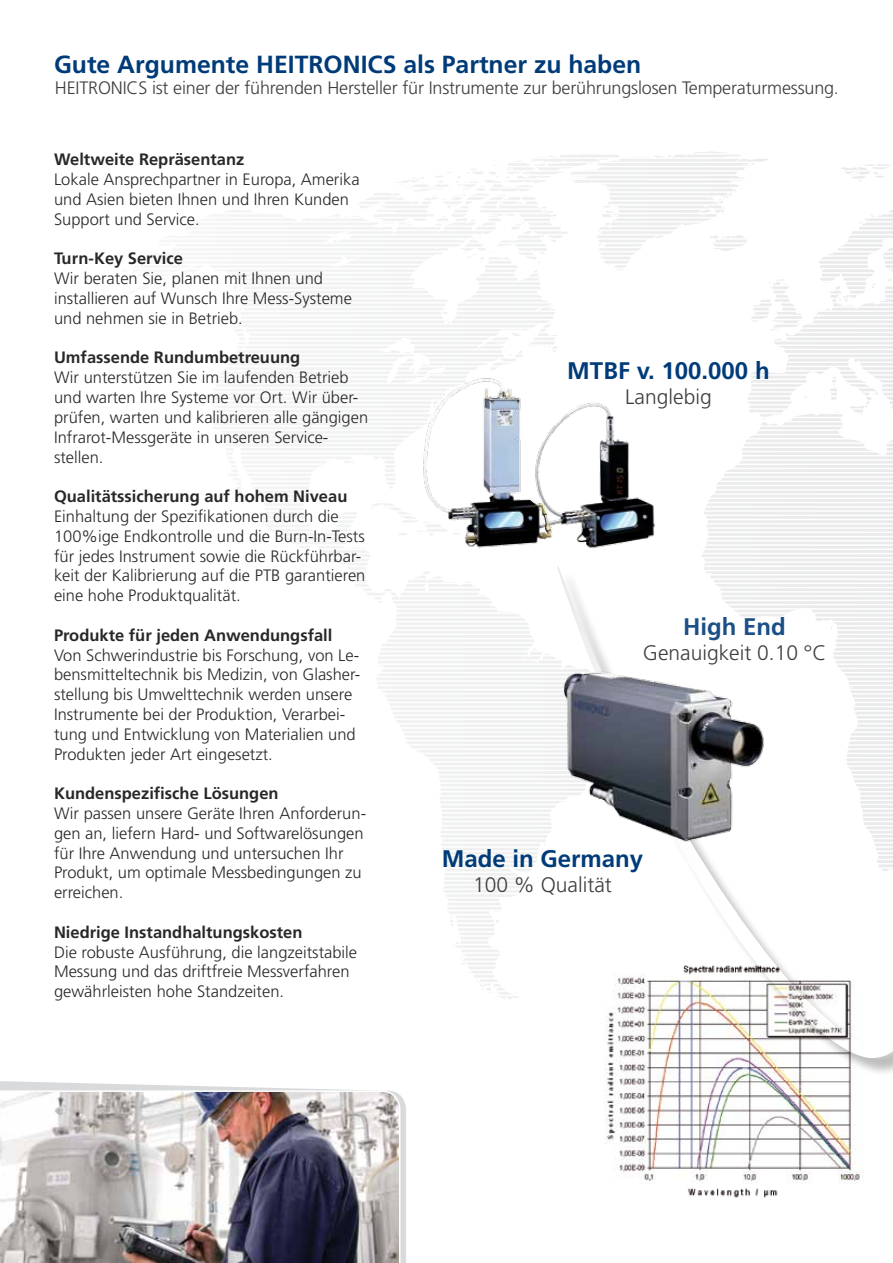
<style>
.page{position:relative;width:893px;height:1263px;background:#fff}
.page>*{position:absolute;margin:0;border:0;box-sizing:border-box;transform-origin:0 0}
.t1{font:700 24.75px "Frutiger LT Std";color:#003b79}
.t2{font:700 24px "Frutiger LT Std";color:#003b79}
.t3{font:700 24px "Frutiger LT Std";color:#1a4f87}
.t4{font:300 21px "Frutiger LT Std";color:#3e3d40}
.t5{font:300 18px "Frutiger LT Std";letter-spacing:-.01em;color:#3e3d40}
.t6{font:300 16.5px/19.8px "Frutiger LT Std";color:#282829}
.t7{font:700 16.5px "Frutiger LT Std";color:#282829}
</style>
<div class="page">
<svg style="left:570px;top:152px;width:138px;height:59px"></svg>
<hr style="left:77px;top:153px;width:816px;height:2px;background:#fff">
<hr style="left:77px;top:157px;width:816px;height:2px;background:#fff">
<hr style="left:77px;top:162px;width:816px;height:1px;background:#fff">
<hr style="left:77px;top:166px;width:816px;height:1px;background:#fff">
<hr style="left:77px;top:170px;width:816px;height:2px;background:#fff">
<hr style="left:77px;top:174px;width:816px;height:2px;background:#fff">
<hr style="left:77px;top:179px;width:816px;height:1px;background:#fff">
<hr style="left:77px;top:183px;width:816px;height:1px;background:#fff">
<hr style="left:77px;top:187px;width:816px;height:2px;background:#fff">
<hr style="left:77px;top:191px;width:816px;height:2px;background:#fff">
<hr style="left:77px;top:196px;width:816px;height:1px;background:#fff">
<hr style="left:77px;top:200px;width:816px;height:1px;background:#fff">
<hr style="left:77px;top:204px;width:816px;height:2px;background:#fff">
<hr style="left:77px;top:208px;width:816px;height:2px;background:#fff">
<svg style="left:557px;top:211px;width:336px;height:847px"></svg>
<img style="left:604px;top:973px;width:259px;height:210px">
<img style="left:675px;top:960px;width:108px;height:16px">
<img style="left:687px;top:1188px;width:91px;height:10px">
<svg style="left:0;top:1081px;width:406px;height:182px"></svg>
<img style="left:0;top:1090px;width:400px;height:173px">
<img style="left:421px;top:375px;width:234px;height:178px">
<img style="left:554px;top:661px;width:212px;height:188px">
<h1 class="t1" style="left:54px;top:49px;width:589px">Gute Argumente HEITRONICS als Partner zu haben</h1>
<p class="t5" style="left:55px;top:78px;width:785px">HEITRONICS ist einer der führenden Hersteller für Instrumente zur berührungslosen Temperaturmessung.</p>
<p class="t7" style="left:54px;top:150px;width:192px">Weltweite Repräsentanz</p>
<p class="t6" style="left:54px;top:170px;width:307px">Lokale Ansprechpartner in Europa, Amerika und Asien bieten Ihnen und Ihren Kunden<br>Support und Service.</p>
<p class="t7" style="left:54px;top:249px;width:130px">Turn-Key Service</p>
<p class="t6" style="left:54px;top:269px;width:299px">Wir beraten Sie, planen mit Ihnen und installieren auf Wunsch Ihre Mess-Systeme und nehmen sie in Betrieb.</p>
<p class="t7" style="left:54px;top:348px;width:248px">Umfassende Rundumbetreuung</p>
<p class="t6" style="left:54px;top:368px;width:316px">Wir unterstützen Sie im laufenden Betrieb und warten Ihre Systeme vor Ort. Wir über&shy;prüfen, warten und kalibrieren alle gängigen Infrarot-Messgeräte in unseren Service-- stellen.</p>
<p class="t7" style="left:54px;top:487px;width:295px">Qualitätssicherung auf hohem Niveau</p>
<p class="t6" style="left:54px;top:506px;width:313px">Einhaltung der Spezifikationen durch die 100%ige Endkontrolle und die Burn-In-Tests für jedes Instrument sowie die Rückführbar&shy;keit der Kalibrierung auf die PTB garantieren eine hohe Produktqualität.</p>
<p class="t7" style="left:54px;top:625px;width:280px">Produkte für jeden Anwendungsfall</p>
<p class="t6" style="left:54px;top:645px;width:308px">Von Schwerindustrie bis Forschung, von Le&shy;bensmitteltechnik bis Medizin, von Glasher&shy;stellung bis Umwelttechnik werden unsere Instrumente bei der Produktion, Verarbei&shy;tung und Entwicklung von Materialien und Produkten jeder Art eingesetzt.</p>
<p class="t7" style="left:54px;top:784px;width:226px">Kundenspezifische Lösungen</p>
<p class="t6" style="left:54px;top:803px;width:314px">Wir passen unsere Geräte Ihren Anforderun&shy;gen an, liefern Hard- und Softwarelösungen für Ihre Anwendung und untersuchen Ihr Produkt, um optimale Messbedingungen zu erreichen.</p>
<p class="t7" style="left:54px;top:922px;width:250px">Niedrige Instandhaltungskosten</p>
<p class="t6" style="left:54px;top:942px;width:305px">Die robuste Ausführung, die langzeitstabile<br>Messung und das driftfreie Messverfahren gewährleisten hohe Standzeiten.</p>
<h2 class="t2" style="left:567px;top:357px;width:204px">MTBF v. 100.000 h</h2>
<p class="t4" style="left:625px;top:385px;width:88px">Langlebig</p>
<h2 class="t3" style="left:683px;top:613px;width:104px">High End</h2>
<p class="t4" style="left:643px;top:641px;width:185px">Genauigkeit 0.10 °C</p>
<h2 class="t2" style="left:442px;top:845px;width:203px">Made in Germany</h2>
<p class="t4" style="left:473px;top:873px;width:140px">100 % Qualität</p>
</div>
